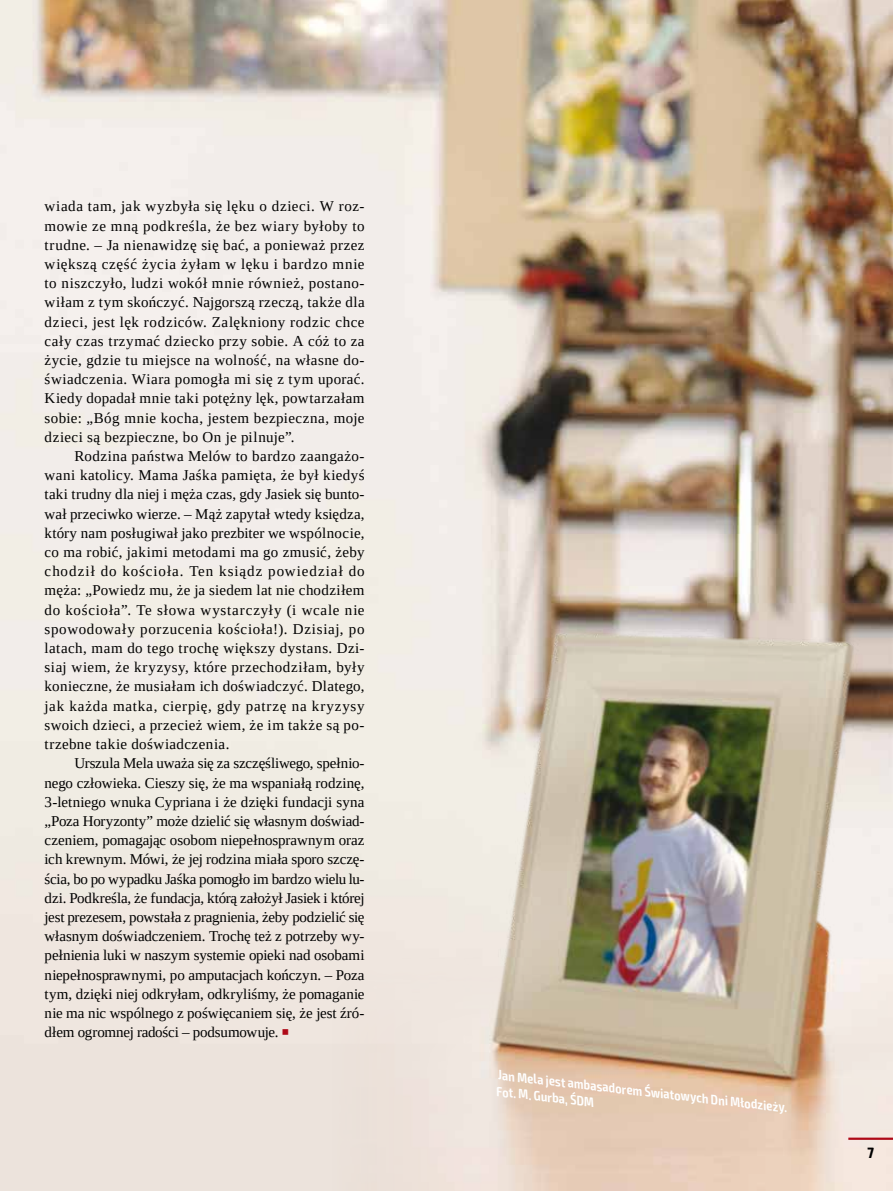
<style>
.page{position:relative;width:893px;height:1191px;background:#fff}
.page>*{position:absolute;margin:0;border:0;box-sizing:border-box;transform-origin:0 0}
.t1{font:15px/19.2px "Tinos";letter-spacing:.02em;color:#000;text-align:justify}
.t2{font:700 condensed 15px "Exo 2";color:#000}
.t3{font:600 condensed 13.5px/15.6px "Exo 2";color:#fff}
.s1{font-size:22.5px;color:#af0917}
</style>
<div class="page">
<img style="left:0;top:0;width:893px;height:1191px">
<img style="left:324px;top:525px;width:569px;height:666px">
<hr style="left:848px;top:1137px;width:45px;height:2px;background:#af0917">
<p class="t1" style="left:45px;top:197px;width:321px">wiada tam, jak wyzbyła się lęku o dzieci. W roz&shy;mowie ze mną podkreśla, że bez wiary byłoby to trudne. – Ja nienawidzę się bać, a ponieważ przez większą część życia żyłam w lęku i bardzo mnie to niszczyło, ludzi wokół mnie również, postano&shy;wiłam z tym skończyć. Najgorszą rzeczą, także dla dzieci, jest lęk rodziców. Zalękniony rodzic chce cały czas trzymać dziecko przy sobie. A cóż to za życie, gdzie tu miejsce na wolność, na własne do&shy;świadczenia. Wiara pomogła mi się z tym uporać.<br>Kiedy dopadał mnie taki potężny lęk, powtarzałam sobie: „Bóg mnie kocha, jestem bezpieczna, moje dzieci są bezpieczne, bo On je pilnuje”.</p>
<p class="t1" style="left:45px;top:446px;width:321px;text-indent:30px">Rodzina państwa Melów to bardzo zaangażo&shy;wani katolicy. Mama Jaśka pamięta, że był kiedyś taki trudny dla niej i męża czas, gdy Jasiek się bunto&shy;wał przeciwko wierze. – Mąż zapytał wtedy księdza, który nam posługiwał jako prezbiter we wspólnocie, co ma robić, jakimi metodami ma go zmusić, żeby chodził do kościoła. Ten ksiądz powiedział do męża: „Powiedz mu, że ja siedem lat nie chodziłem do kościoła”. Te słowa wystarczyły (i wcale nie spowodowały porzucenia kościoła!). Dzisiaj, po latach, mam do tego trochę większy dystans. Dzi&shy;siaj wiem, że kryzysy, które przechodziłam, były konieczne, że musiałam ich doświadczyć. Dlatego, jak każda matka, cierpię, gdy patrzę na kryzysy swoich dzieci, a przecież wiem, że im także są po&shy;trzebne takie doświadczenia.</p>
<p class="t1" style="left:45px;top:753px;width:321px;text-indent:30px">Urszula Mela uważa się za szczęśliwego, spełnio&shy;nego człowieka. Cieszy się, że ma wspaniałą rodzinę, 3-letniego wnuka Cypriana i że dzięki fundacji syna „Poza Horyzonty” może dzielić się własnym doświad&shy;czeniem, pomagając osobom niepełnosprawnym oraz ich krewnym. Mówi, że jej rodzina miała sporo szczę&shy;ścia, bo po wypadku Jaśka pomogło im bardzo wielu lu&shy;dzi. Podkreśla, że fundacja, którą założył Jasiek i której jest prezesem, powstała z pragnienia, żeby podzielić się własnym doświadczeniem. Trochę też z potrzeby wy&shy;pełnienia luki w naszym systemie opieki nad osobami niepełnosprawnymi, po amputacjach kończyn. – Poza tym, dzięki niej odkryłam, odkryliśmy, że pomaganie nie ma nic wspólnego z poświęcaniem się, że jest źró&shy;dłem ogromnej radości – podsumowuje. <span class="s1">▪</span></p>
<p class="t3" style="left:499px;top:1068px;width:292px;rotate:6deg">Jan Mela jest ambasadorem Światowych Dni Młodzieży.<br>Fot. M. Gurba, ŚDM</p>
<p class="t2" style="left:867px;top:1143px;width:8px">7</p>
</div>
